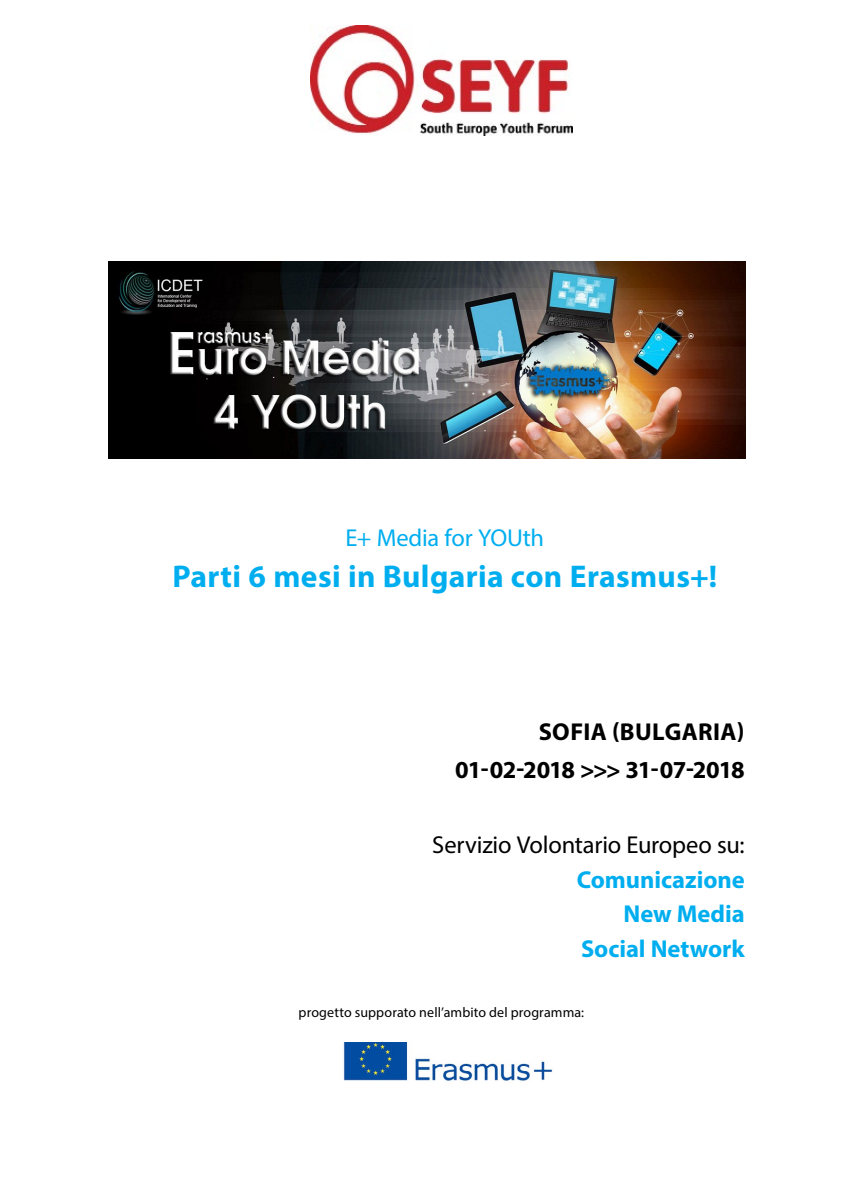
<style>
.page{position:relative;width:844px;height:1191px;background:#fff}
.page>*{position:absolute;margin:0;border:0;box-sizing:border-box;transform-origin:0 0}
.t1{font:700 31.5px "Myriad Pro";letter-spacing:.01em;color:#00aeef}
.t2{font:700 24.5px/38px "Myriad Pro";color:#000;text-align:right}
.t3{font:700 24.5px/34.3px "Myriad Pro";color:#00aeef;text-align:right}
.t4{font:24.5px "Myriad Pro";letter-spacing:-.005em;color:#000}
.t5{font:24.5px "Myriad Pro";letter-spacing:-.01em;color:#00aeef}
.t6{font:14px "Myriad Pro";letter-spacing:.01em;color:#000}
</style>
<div class="page">
<img style="left:310px;top:26px;width:262px;height:110px">
<img style="left:343px;top:1042px;width:210px;height:39px">
<img style="left:108px;top:261px;width:637px;height:198px">
<h2 class="t5" style="left:345px;top:523px;width:200px">E+ Media for YOUth</h2>
<h1 class="t1" style="left:172px;top:556px;width:546px">Parti 6 mesi in Bulgaria con Erasmus+!</h1>
<h2 class="t2" style="left:455px;top:711px;width:291px">SOFIA (BULGARIA)<br>01-02-2018 &gt;&gt;&gt; 31-07-2018</h2>
<h2 class="t4" style="left:432px;top:830px;width:314px">Servizio Volontario Europeo su:</h2>
<h2 class="t3" style="left:576px;top:861px;width:169px">Comunicazione<br>New Media<br>Social Network</h2>
<p class="t6" style="left:298px;top:1004px;width:287px">progetto supporato nell’ambito del programma:</p>
</div>
